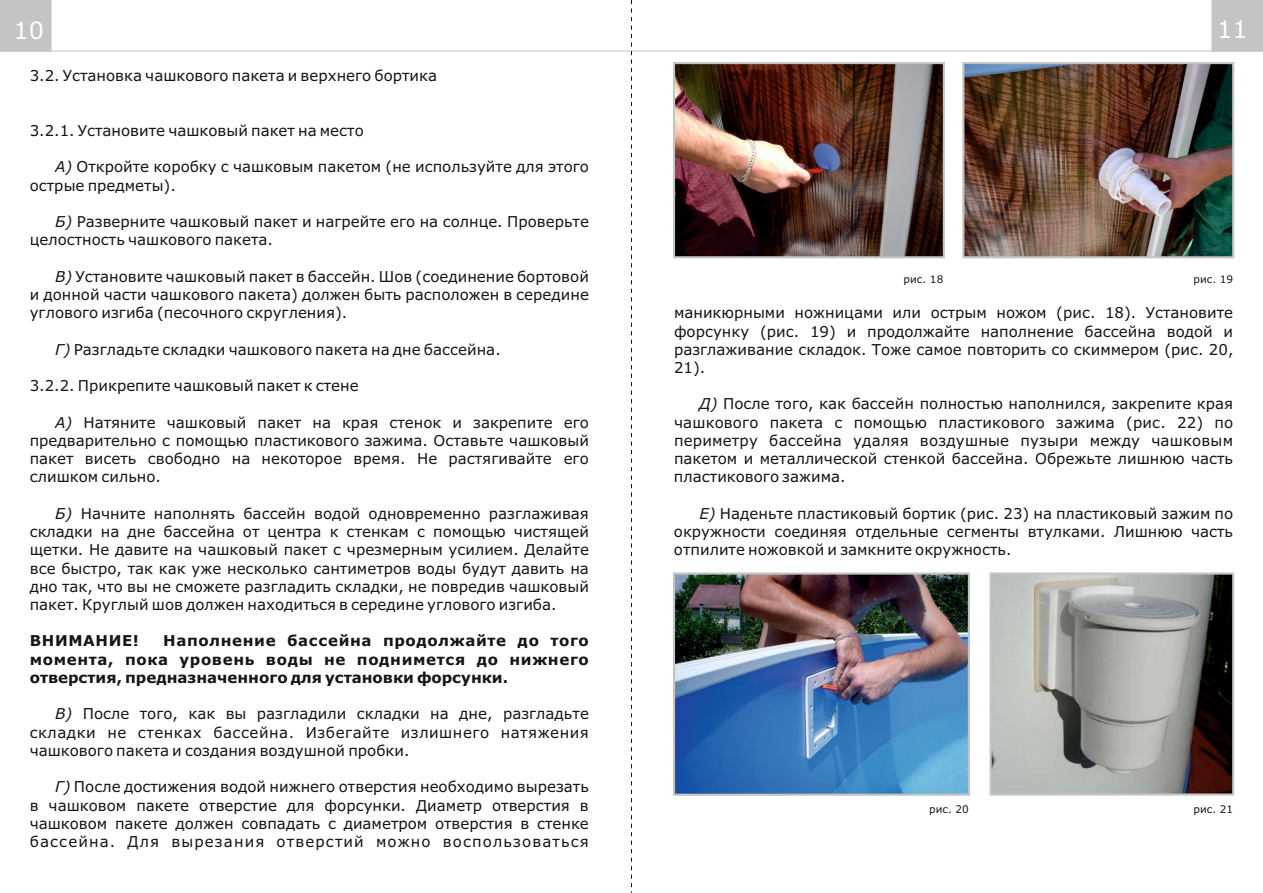
<style>
.page{position:relative;width:1263px;height:893px;background:#fff}
.page>*{position:absolute;margin:0;border:0;box-sizing:border-box;transform-origin:0 0}
.t1{font:24px "Verdana";color:#fff}
.t2{font:15px/18.3px "Verdana";color:#151616;text-align:justify}
.t3{font:700 15px/18.3px "Verdana";color:#151616;text-align:justify}
.t4{font:700 15px "Verdana";letter-spacing:.045em;color:#151616}
.t5{font:10.5px "Verdana";color:#151616}
.s1{font-style:italic}
</style>
<div class="page">
<hr style="left:631px;top:51px;width:632px;height:1px;background:#c4c4c5">
<div style="left:1211px;top:0;width:52px;height:51px;background:#c4c4c5"></div>
<hr style="left:0;top:51px;width:631px;height:1px;background:#c4c4c5">
<div style="left:0;top:0;width:51px;height:51px;background:#c4c4c5"></div>
<svg style="left:631px;top:0;width:1px;height:893px"></svg>
<img style="left:965px;top:65px;width:266px;height:190px">
<img style="left:676px;top:65px;width:266px;height:190px">
<div style="left:673px;top:62px;width:272px;height:196px;border:2px solid #c4c4c5"></div>
<div style="left:962px;top:62px;width:272px;height:196px;border:2px solid #c4c4c5"></div>
<img style="left:676px;top:575px;width:291px;height:218px">
<img style="left:992px;top:575px;width:239px;height:218px">
<div style="left:673px;top:572px;width:297px;height:224px;border:2px solid #c4c4c5"></div>
<div style="left:989px;top:572px;width:245px;height:224px;border:2px solid #c4c4c5"></div>
<h1 class="t1" style="left:13px;top:20px;width:32px">10</h1>
<h1 class="t1" style="left:1217px;top:20px;width:32px">11</h1>
<p class="t2" style="left:30px;top:68px;width:409px">3.2. Установка чашкового пакета и верхнего бортика</p>
<p class="t2" style="left:30px;top:123px;width:336px">3.2.1. Установите чашковый пакет на место</p>
<p class="t2" style="left:30px;top:159px;width:561px;text-indent:26px"><span class="s1">А)</span> Откройте коробку с чашковым пакетом (не используйте для этого острые предметы).</p>
<p class="t2" style="left:30px;top:214px;width:561px;text-indent:26px"><span class="s1">Б)</span> Разверните чашковый пакет и нагрейте его на солнце. Проверьте целостность чашкового пакета.</p>
<p class="t2" style="left:30px;top:268px;width:561px;text-indent:26px"><span class="s1">В)</span> Установите чашковый пакет в бассейн. Шов (соединение бортовой и донной части чашкового пакета) должен быть расположен в середине углового изгиба (песочного скругления).</p>
<p class="t2" style="left:55px;top:341px;width:447px"><span class="s1">Г)</span> Разгладьте складки чашкового пакета на дне бассейна.</p>
<p class="t2" style="left:30px;top:378px;width:330px">3.2.2. Прикрепите чашковый пакет к стене</p>
<p class="t2" style="left:30px;top:414px;width:561px;text-indent:26px"><span class="s1">А)</span> Натяните чашковый пакет на края стенок и закрепите его предварительно с помощью пластикового зажима. Оставьте чашковый пакет висеть свободно на некоторое время. Не растягивайте его слишком сильно.</p>
<p class="t2" style="left:30px;top:505px;width:561px;text-indent:26px"><span class="s1">Б)</span> Начните наполнять бассейн водой одновременно разглаживая складки на дне бассейна от центра к стенкам с помощью чистящей щетки. Не давите на чашковый пакет с чрезмерным усилием. Делайте все быстро, так как уже несколько сантиметров воды будут давить на дно так, что вы не сможете разгладить складки, не повредив чашковый пакет. Круглый шов должен находиться в середине углового изгиба.</p>
<p class="t4" style="left:30px;top:635px;width:111px">ВНИМАНИЕ!</p>
<p class="t3" style="left:30px;top:633px;width:561px;text-indent:133px">Наполнение бассейна продолжайте до того момента, пока уровень воды не поднимется до нижнего отверстия, предназначенного для установки форсунки.</p>
<p class="t2" style="left:30px;top:706px;width:561px;text-indent:26px"><span class="s1">В)</span> После того, как вы разгладили складки на дне, разгладьте складки не стенках бассейна. Избегайте излишнего натяжения чашкового пакета и создания воздушной пробки.</p>
<p class="t2" style="left:30px;top:779px;width:561px;text-indent:26px"><span class="s1">Г)</span> После достижения водой нижнего отверстия необходимо вырезать в чашковом пакете отверстие для форсунки. Диаметр отверстия в чашковом пакете должен совпадать с диаметром отверстия в стенке бассейна. Для вырезания отверстий можно воспользоваться</p>
<p class="t5" style="left:903px;top:275px;width:41px">рис. 18</p>
<p class="t5" style="left:1193px;top:275px;width:41px">рис. 19</p>
<p class="t2" style="left:674px;top:305px;width:561px">маникюрными ножницами или острым ножом (рис. 18). Установите форсунку (рис. 19) и продолжайте наполнение бассейна водой и разглаживание складок. Тоже самое повторить со скиммером (рис. 20, 21).</p>
<p class="t2" style="left:674px;top:396px;width:561px;text-indent:26px"><span class="s1">Д)</span> После того, как бассейн полностью наполнился, закрепите края чашкового пакета с помощью пластикового зажима (рис. 22) по периметру бассейна удаляя воздушные пузыри между чашковым пакетом и металлической стенкой бассейна. Обрежьте лишнюю часть пластикового зажима.</p>
<p class="t2" style="left:674px;top:505px;width:561px;text-indent:26px"><span class="s1">Е)</span> Наденьте пластиковый бортик (рис. 23) на пластиковый зажим по окружности соединяя отдельные сегменты втулками. Лишнюю часть отпилите ножовкой и замкните окружность.</p>
<p class="t5" style="left:929px;top:805px;width:41px">рис. 20</p>
<p class="t5" style="left:1193px;top:805px;width:41px">рис. 21</p>
</div>
